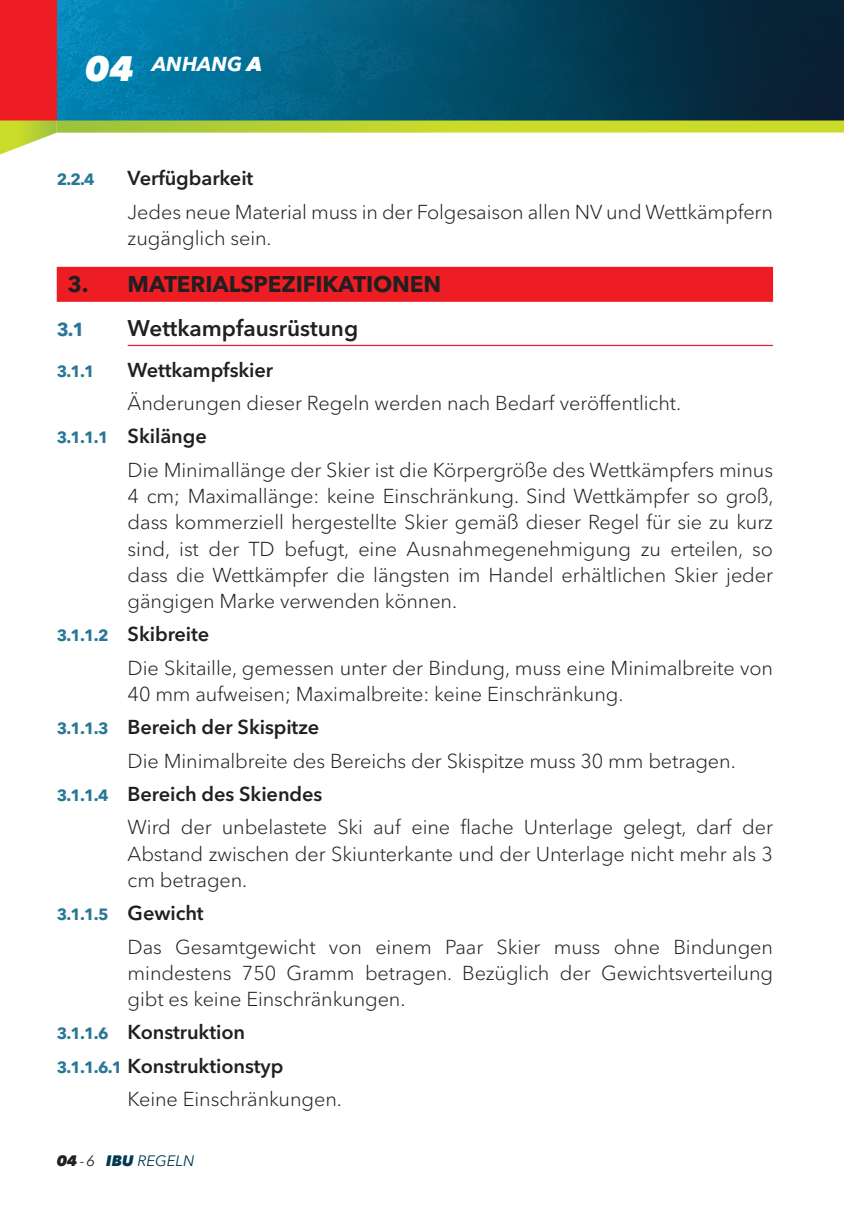
<style>
.page{position:relative;width:844px;height:1205px;background:#fff}
.page>*{position:absolute;margin:0;border:0;box-sizing:border-box;transform-origin:0 0}
.t1{font:700 22.5px "Avenir Next W1 G";letter-spacing:-.005em;color:#231f20}
.t2{font:600 22.5px "Avenir Next W1 G";color:#231f20}
.t3{font:300 20px/26.2px "Avenir Next W1 G";letter-spacing:-.005em;color:#231f20}
.t4{font:600 20px "Avenir Next W1 G";letter-spacing:-.005em;color:#231f20}
.t5{font:italic 700 20px "Avenir Next W1 G";color:#fff}
.t6{font:700 18.75px "Avenir Next W1 G";color:#297796}
.t7{font:700 16.25px "Avenir Next W1 G";color:#297796}
.t8{font:italic 15px "Avenir Next W1 G";color:#01394f}
.s1{font-weight:800;font-size:35px}
.s2{font-weight:800}
.s3{font-weight:700;font-size:16.25px;color:#297796}
.s4{font-weight:600}
.s5{font-weight:600;font-size:20px;color:#231f20}
.s6{font-weight:800;color:#231f20}
.s7{color:#231f20}
</style>
<div class="page">
<img style="left:57px;top:0;width:787px;height:120px">
<div style="left:0;top:0;width:57px;height:120px;background:#ee1d23"></div>
<svg style="left:0;top:120px;width:57px;height:35px"></svg>
<svg style="left:57px;top:120px;width:786px;height:13px"></svg>
<svg style="left:843px;top:120px;width:1px;height:13px"></svg>
<div style="left:57px;top:267px;width:715px;height:35px;background:#ee1d23"></div>
<hr style="left:128px;top:345px;width:644px;height:1px;background:#ee1d23">
<p class="t5" style="left:85px;top:52px;width:179px"><span class="s1">04</span> ANHANG <span class="s2">A</span></p>
<p class="t7" style="left:57px;top:170px;width:39px">2.2.4</p>
<p class="t4" style="left:128px;top:166px;width:127px">Verfügbarkeit</p>
<p class="t3" style="left:128px;top:198px;width:646px">Jedes neue Material muss in der Folgesaison allen NV und Wettkämpfern zugänglich sein.</p>
<p class="t1" style="left:67px;top:271px;width:375px">3. MATERIALSPEZIFIKATIONEN</p>
<p class="t6" style="left:57px;top:318px;width:29px">3.1</p>
<p class="t2" style="left:128px;top:315px;width:232px">Wettkampfausrüstung</p>
<p class="t7" style="left:57px;top:361px;width:39px">3.1.1</p>
<p class="t4" style="left:128px;top:358px;width:147px">Wettkampfskier</p>
<p class="t3" style="left:57px;top:386px;width:625px;line-height:33.2px;text-indent:71px">Änderungen dieser Regeln werden nach Bedarf veröffentlicht.<br><span class="s3">3.1.1.1</span> <span class="s4">Skilänge</span></p>
<p class="t3" style="left:128px;top:457px;width:647px;text-align:justify">Die Minimallänge der Skier ist die Körpergröße des Wettkämpfers minus 4 cm; Maximallänge: keine Einschränkung. Sind Wettkämpfer so groß, dass kommerziell hergestellte Skier gemäß dieser Regel für sie zu kurz sind, ist der TD befugt, eine Ausnahmegenehmigung zu erteilen, so dass die Wettkämpfer die längsten im Handel erhältlichen Skier jeder gängigen Marke verwenden können.</p>
<p class="t3" style="left:128px;top:618px;width:646px;line-height:33.2px;text-indent:-71px"><span class="s3">3.1.1.2</span> <span class="s4">Skibreite<br></span>Die Skitaille, gemessen unter der Bindung, muss eine Minimalbreite von</p>
<p class="t3" style="left:57px;top:677px;width:568px;line-height:33.2px;text-indent:71px">40 mm aufweisen; Maximalbreite: keine Einschränkung.<br><span class="s3">3.1.1.3</span> <span class="s4">Bereich der Skispitze</span></p>
<p class="t3" style="left:57px;top:744px;width:680px;line-height:33.2px;text-indent:71px">Die Minimalbreite des Bereichs der Skispitze muss 30 mm betragen.<br><span class="s3">3.1.1.4</span> <span class="s4">Bereich des Skiendes</span></p>
<p class="t3" style="left:128px;top:814px;width:646px;text-align:justify">Wird der unbelastete Ski auf eine flache Unterlage gelegt, darf der Abstand zwischen der Skiunterkante und der Unterlage nicht mehr als 3 cm betragen.</p>
<p class="t7" style="left:57px;top:904px;width:148px">3.1.1.5 <span class="s5">Gewicht</span></p>
<p class="t3" style="left:128px;top:933px;width:646px;text-align:justify">Das Gesamtgewicht von einem Paar Skier muss ohne Bindungen mindestens 750 Gramm betragen. Bezüglich der Gewichtsverteilung gibt es keine Einschränkungen.</p>
<p class="t4" style="left:57px;top:1020px;width:190px"><span class="s3">3.1.1.6</span> Konstruktion</p>
<p class="t4" style="left:57px;top:1053px;width:228px"><span class="s3">3.1.1.6.1</span> Konstruktionstyp</p>
<p class="t3" style="left:128px;top:1086px;width:216px">Keine Einschränkungen.</p>
<p class="t8" style="left:57px;top:1152px;width:139px"><span class="s6">04</span> <span class="s7">-6</span> <span class="s2">IBU</span> REGELN</p>
</div>
